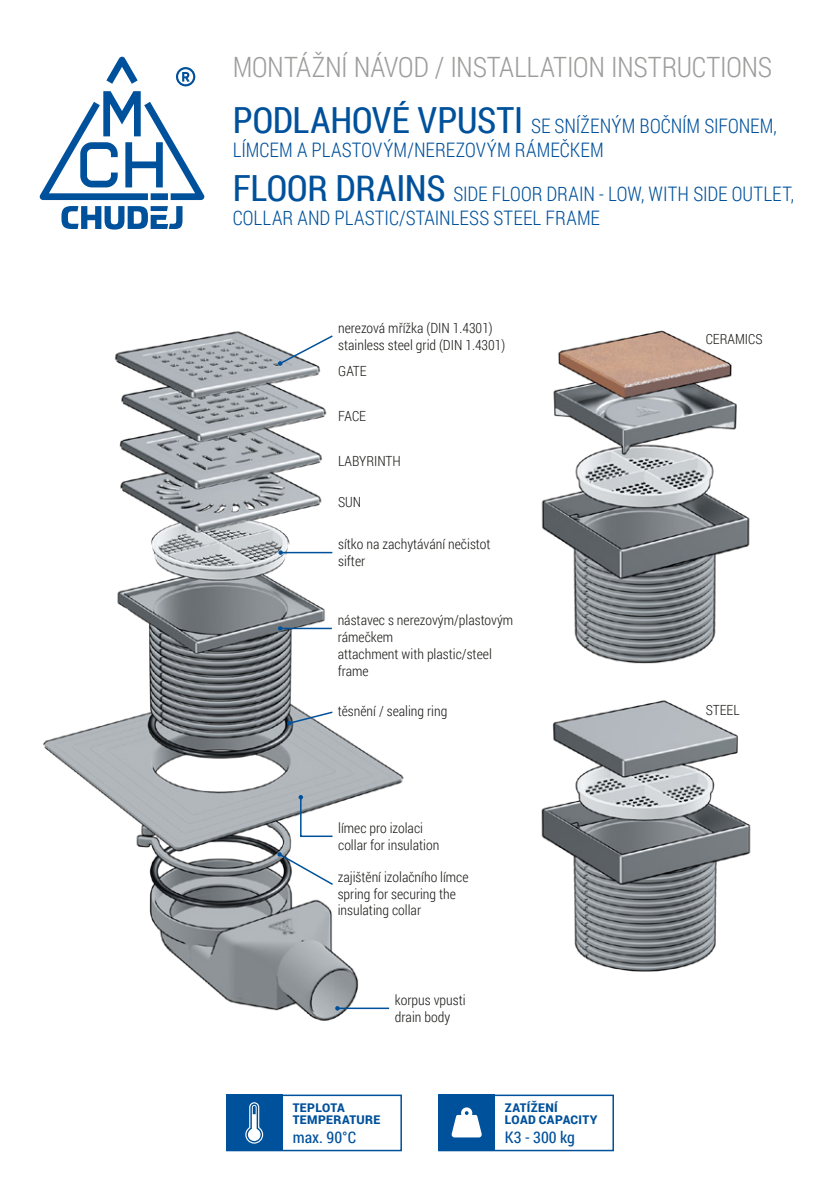
<style>
.page{position:relative;width:840px;height:1191px;background:#fff}
.page>*{position:absolute;margin:0;border:0;box-sizing:border-box;transform-origin:0 0}
.t1{font:300 28px "Roboto Condensed";letter-spacing:-.01em;color:#9d9d9c}
.t2{font:300 20px/24px "Roboto Condensed";letter-spacing:.005em;color:#00519b}
.t3{font:16px "Roboto Condensed";color:#00519b}
.t4{font:300 14px/16.8px "Roboto Condensed";color:#1d1d1b}
.t5{font:900 12px/12px "Roboto";letter-spacing:.025em;color:#00519b}
.s1{font-weight:400;font-size:36px}
</style>
<div class="page">
<svg style="left:40px;top:57px;width:164px;height:172px"></svg>
<div style="left:438px;top:1094px;width:56px;height:57px;background:#00519b"></div>
<div style="left:438px;top:1094px;width:175px;height:57px;border:2px solid #00519b"></div>
<svg style="left:451px;top:1107px;width:30px;height:30px"></svg>
<div style="left:226px;top:1094px;width:56px;height:57px;background:#00519b"></div>
<div style="left:226px;top:1094px;width:175px;height:57px;border:2px solid #00519b"></div>
<svg style="left:245px;top:1102px;width:18px;height:42px"></svg>
<img style="left:43px;top:331px;width:361px;height:690px">
<hr style="left:280px;top:552px;width:52px;height:1px;background:#00519b">
<svg style="left:278px;top:550px;width:5px;height:5px"></svg>
<svg style="left:277px;top:852px;width:57px;height:34px"></svg>
<svg style="left:298px;top:795px;width:36px;height:42px"></svg>
<hr style="left:337px;top:1007px;width:52px;height:2px;background:#00519b">
<svg style="left:335px;top:1006px;width:4px;height:4px"></svg>
<svg style="left:278px;top:334px;width:56px;height:32px"></svg>
<hr style="left:280px;top:627px;width:51px;height:2px;background:#00519b">
<svg style="left:278px;top:626px;width:4px;height:4px"></svg>
<svg style="left:287px;top:710px;width:47px;height:15px"></svg>
<img style="left:541px;top:330px;width:209px;height:334px">
<img style="left:541px;top:700px;width:210px;height:272px">
<h1 class="t1" style="left:232px;top:47px;width:540px">MONTÁŽNÍ NÁVOD / INSTALLATION INSTRUCTIONS</h1>
<h2 class="t2" style="left:232px;top:114px;width:545px"><span class="s1">PODLAHOVÉ VPUSTI</span> SE SNÍŽENÝM BOČNÍM SIFONEM,<br>LÍMCEM A PLASTOVÝM/NEREZOVÝM RÁMEČKEM</h2>
<h2 class="t2" style="left:232px;top:182px;width:562px"><span class="s1">FLOOR DRAINS</span> SIDE FLOOR DRAIN - LOW, WITH SIDE OUTLET,<br>COLLAR AND PLASTIC/STAINLESS STEEL FRAME</h2>
<p class="t4" style="left:338px;top:319px;width:169px">nerezová mřížka (DIN 1.4301) stainless steel grid (DIN 1.4301)</p>
<p class="t4" style="left:338px;top:362px;width:30px">GATE</p>
<p class="t4" style="left:338px;top:407px;width:29px">FACE</p>
<p class="t4" style="left:338px;top:452px;width:64px">LABYRINTH</p>
<p class="t4" style="left:338px;top:493px;width:25px">SUN</p>
<p class="t4" style="left:338px;top:535px;width:154px">sítko na zachytávání nečistot sifter</p>
<p class="t4" style="left:337px;top:611px;width:177px">nástavec s nerezovým/plastovým rámečkem<br>attachment with plastic/steel frame</p>
<p class="t4" style="left:337px;top:701px;width:111px">těsnění / sealing ring</p>
<p class="t4" style="left:338px;top:819px;width:103px">límec pro izolaci collar for insulation</p>
<p class="t4" style="left:337px;top:868px;width:132px">zajištění izolačního límce spring for securing the insulating collar</p>
<p class="t4" style="left:394px;top:991px;width:72px">korpus vpusti drain body</p>
<p class="t5" style="left:293px;top:1101px;width:89px">TEPLOTA<br>TEMPERATURE</p>
<p class="t3" style="left:293px;top:1126px;width:65px">max. 90°C</p>
<p class="t5" style="left:504px;top:1101px;width:94px">ZATÍŽENÍ<br>LOAD CAPACITY</p>
<p class="t3" style="left:504px;top:1126px;width:72px">K3 - 300 kg</p>
<p class="t4" style="left:705px;top:330px;width:58px">CERAMICS</p>
<p class="t4" style="left:705px;top:701px;width:36px">STEEL</p>
</div>
